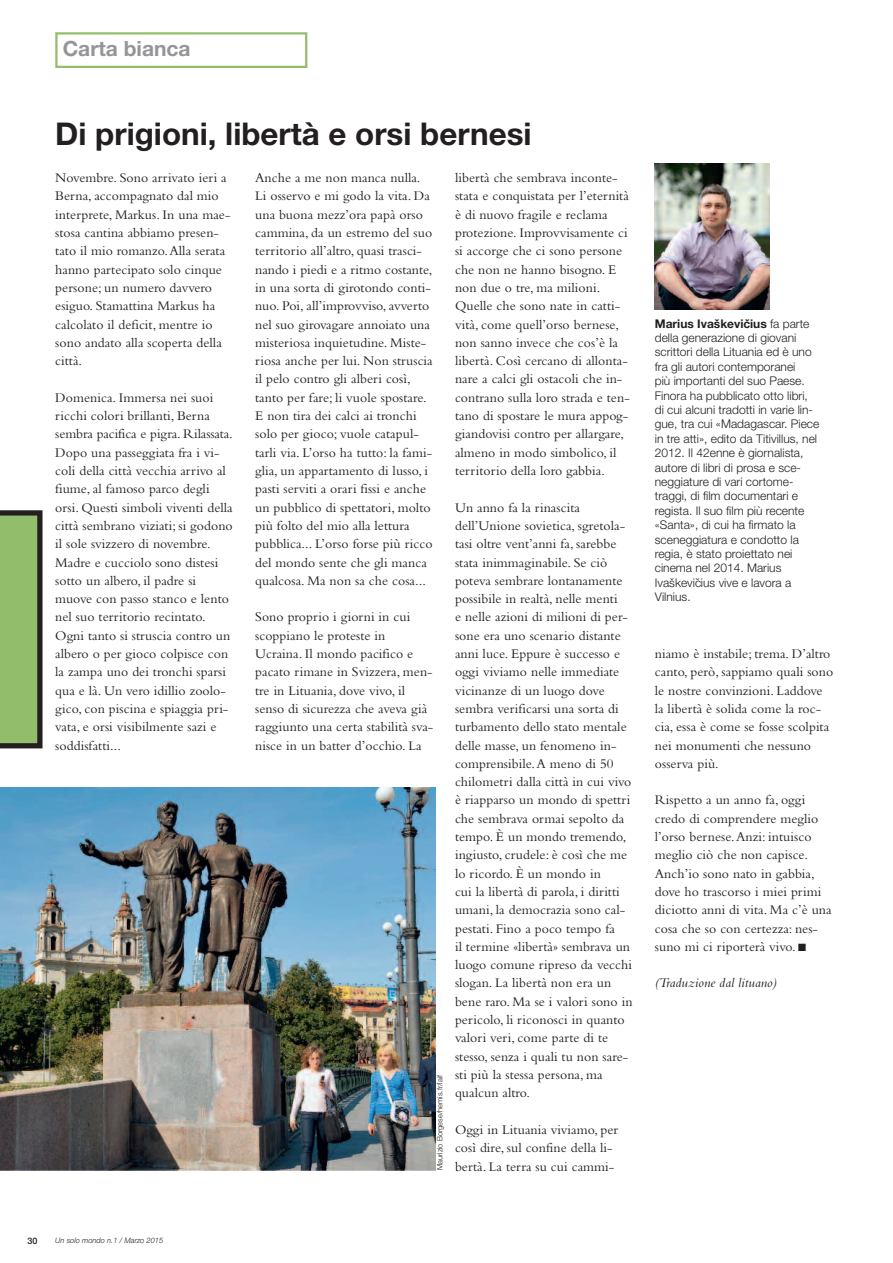
<style>
.page{position:relative;width:893px;height:1263px;background:#fff}
.page>*{position:absolute;margin:0;border:0;box-sizing:border-box;transform-origin:0 0}
.t1{font:700 31.35px "Helvetica Neue";color:#231f20}
.t2{font:700 21px "Helvetica Neue";color:#939598}
.t3{font:13.8px/18.3px "Bembo";letter-spacing:.005em;color:#231f20}
.t4{font:italic 13.8px "Bembo";letter-spacing:.005em;color:#231f20}
.t5{font:300 12px/14.4px "Helvetica Neue";color:#231f20}
.t6{font:500 9px "Helvetica Neue";color:#231f20}
.t7{font:300 7.5px "Helvetica Neue";color:#231f20}
.t8{font:italic 300 7.5px "Helvetica Neue";color:#231f20}
.s1{font-weight:700}
</style>
<div class="page">
<div style="left:55px;top:32px;width:252px;height:36px;border:2px solid #92be6c"></div>
<svg style="left:0;top:510px;width:43px;height:238px;background:#81a561"></svg>
<img style="left:655px;top:164px;width:114px;height:146px">
<img style="left:0;top:787px;width:435px;height:383px">
<h2 class="t2" style="left:63px;top:41px;width:129px">Carta bianca</h2>
<h1 class="t1" style="left:55px;top:122px;width:478px">Di prigioni, libertà e orsi bernesi</h1>
<p class="t3" style="left:55px;top:170px;width:177px">Novembre. Sono arrivato ieri a<br>Berna, accompagnato dal mio interprete, Markus. In una mae&shy;stosa cantina abbiamo presen&shy;tato il mio romanzo.Alla serata hanno partecipato solo cinque persone; un numero davvero esiguo. Stamattina Markus ha calcolato il deficit, mentre io sono andato alla scoperta della città.</p>
<p class="t3" style="left:55px;top:390px;width:179px">Domenica. Immersa nei suoi ricchi colori brillanti, Berna sembra pacifica e pigra. Rilassata.<br>Dopo una passeggiata fra i vi&shy;coli della città vecchia arrivo al fiume, al famoso parco degli orsi. Questi simboli viventi della città sembrano viziati; si godono il sole svizzero di novembre.<br>Madre e cucciolo sono distesi sotto un albero, il padre si muove con passo stanco e lento nel suo territorio recintato.<br>Ogni tanto si struscia contro un albero o per gioco colpisce con la zampa uno dei tronchi sparsi qua e là. Un vero idillio zoolo&shy;gico, con piscina e spiaggia pri&shy;vata, e orsi visibilmente sazi e soddisfatti...</p>
<p class="t3" style="left:255px;top:170px;width:179px">Anche a me non manca nulla.<br>Li osservo e mi godo la vita. Da una buona mezz’ora papà orso cammina, da un estremo del suo territorio all’altro, quasi trasci&shy;nando i piedi e a ritmo costante, in una sorta di girotondo conti&shy;nuo. Poi, all’improvviso, avverto nel suo girovagare annoiato una misteriosa inquietudine. Miste&shy;riosa anche per lui. Non struscia il pelo contro gli alberi così, tanto per fare; li vuole spostare.<br>E non tira dei calci ai tronchi solo per gioco; vuole catapul&shy;tarli via. L’orso ha tutto: la fami&shy;glia, un appartamento di lusso, i pasti serviti a orari fissi e anche un pubblico di spettatori, molto più folto del mio alla lettura pubblica... L’orso forse più ricco del mondo sente che gli manca qualcosa. Ma non sa che cosa...</p>
<p class="t3" style="left:255px;top:609px;width:180px">Sono proprio i giorni in cui scoppiano le proteste in<br>Ucraina. Il mondo pacifico e pacato rimane in Svizzera, men&shy;tre in Lituania, dove vivo, il senso di sicurezza che aveva già raggiunto una certa stabilità sva&shy;nisce in un batter d’occhio. La</p>
<p class="t7" style="left:437px;top:1170px;width:97px;rotate:-90deg">Maurizio Borgese/hemis.fr/laif</p>
<p class="t3" style="left:455px;top:170px;width:176px">libertà che sembrava inconte&shy;stata e conquistata per l’eternità è di nuovo fragile e reclama protezione. Improvvisamente ci si accorge che ci sono persone che non ne hanno bisogno. E non due o tre, ma milioni.<br>Quelle che sono nate in catti&shy;vità, come quell’orso bernese, non sanno invece che cos’è la libertà. Così cercano di allonta&shy;nare a calci gli ostacoli che in&shy;contrano sulla loro strada e ten&shy;tano di spostare le mura appog&shy;giandovisi contro per allargare, almeno in modo simbolico, il territorio della loro gabbia.</p>
<p class="t3" style="left:455px;top:499px;width:179px">Un anno fa la rinascita dell’Unione sovietica, sgretola&shy;tasi oltre vent’anni fa, sarebbe stata inimmaginabile. Se ciò poteva sembrare lontanamente possibile in realtà, nelle menti<br>e nelle azioni di milioni di per&shy;sone era uno scenario distante anni luce. Eppure è successo e oggi viviamo nelle immediate vicinanze di un luogo dove sembra verificarsi una sorta di turbamento dello stato mentale delle masse, un fenomeno in&shy;comprensibile.A meno di 50 chilometri dalla città in cui vivo è riapparso un mondo di spettri che sembrava ormai sepolto da tempo. È un mondo tremendo, ingiusto, crudele: è così che me lo ricordo. È un mondo in<br>cui la libertà di parola, i diritti umani, la democrazia sono cal&shy;pestati. Fino a poco tempo fa<br>il termine «libertà» sembrava un luogo comune ripreso da vecchi slogan. La libertà non era un bene raro. Ma se i valori sono in pericolo, li riconosci in quanto valori veri, come parte di te stesso, senza i quali tu non sare&shy;sti più la stessa persona, ma qualcun altro.</p>
<p class="t3" style="left:455px;top:1122px;width:165px">Oggi in Lituania viviamo, per così dire, sul confine della li&shy;bertà. La terra su cui cammi-</p>
<p class="t5" style="left:655px;top:317px;width:166px"><span class="s1">Marius Ivaškevicˇius</span> fa parte della generazione di giovani scrittori della Lituania ed è uno fra gli autori contemporanei<br>più importanti del suo Paese.<br>Finora ha pubblicato otto libri, di cui alcuni tradotti in varie lin&shy;gue, tra cui «Madagascar. Piece in tre atti», edito da Titivillus, nel<br>2012. Il 42enne è giornalista, autore di libri di prosa e sce&shy;neggiature di vari cortome&shy;traggi, di film documentari e regista. Il suo film più recente «Santa», di cui ha firmato la sceneggiatura e condotto la regia, è stato proiettato nei cinema nel 2014. Marius<br>Ivaškevicˇ ius vive e lavora a<br>Vilnius.</p>
<p class="t3" style="left:655px;top:646px;width:180px">niamo è instabile; trema. D’altro canto, però, sappiamo quali sono le nostre convinzioni. Laddove la libertà è solida come la roc&shy;cia, essa è come se fosse scolpita nei monumenti che nessuno osserva più.</p>
<p class="t3" style="left:655px;top:792px;width:178px">Rispetto a un anno fa, oggi credo di comprendere meglio l’orso bernese.Anzi: intuisco meglio ciò che non capisce.<br>Anch’io sono nato in gabbia, dove ho trascorso i miei primi diciotto anni di vita. Ma c’è una cosa che so con certezza: nes&shy;suno mi ci riporterà vivo. ■</p>
<p class="t4" style="left:655px;top:978px;width:123px">(Traduzione dal lituano)</p>
<p class="t6" style="left:28px;top:1237px;width:12px">30</p>
<p class="t8" style="left:55px;top:1238px;width:109px">Un solo mondo n.1 / Marzo 2015</p>
</div>
